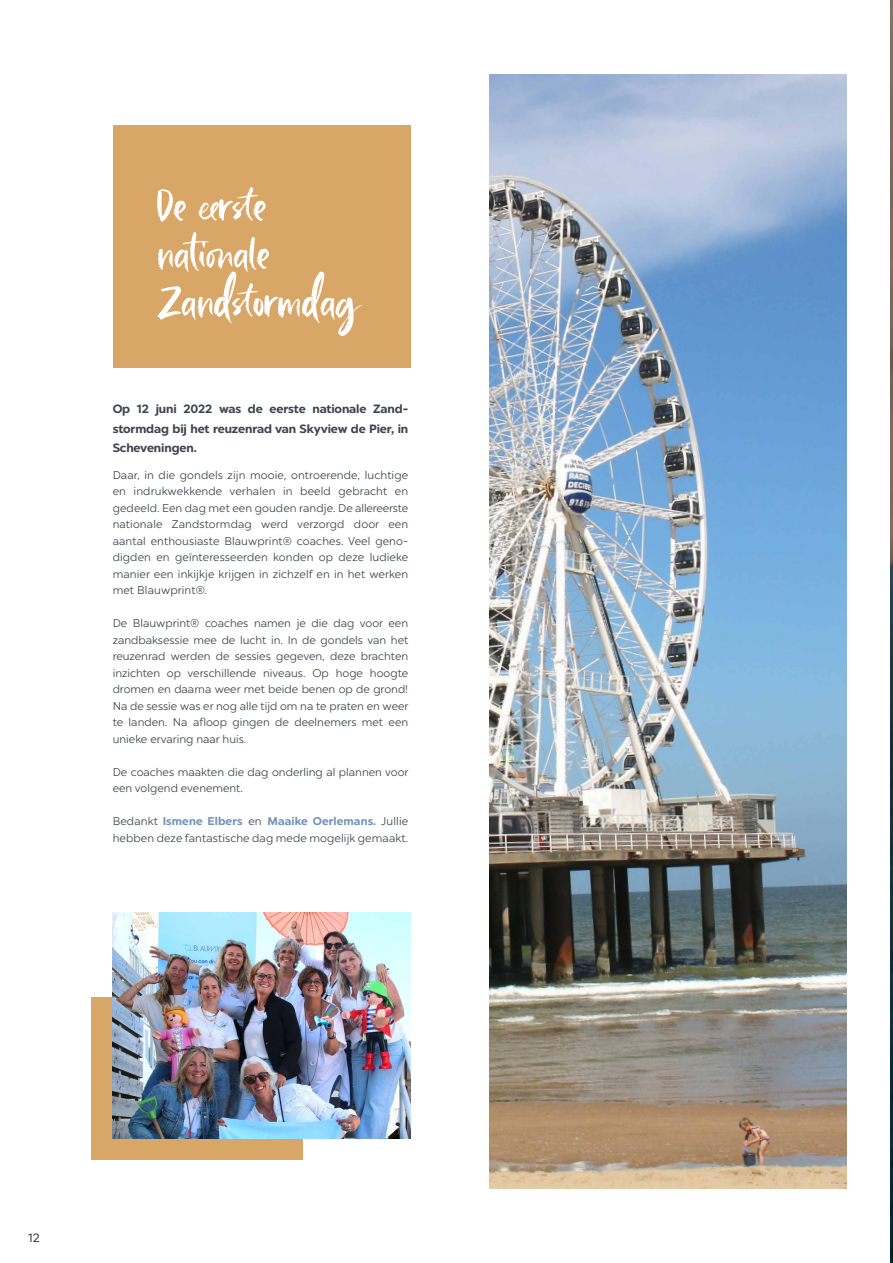
<style>
.page{position:relative;width:893px;height:1263px;background:#fff}
.page>*{position:absolute;margin:0;border:0;box-sizing:border-box;transform-origin:0 0}
.t1{font:52.5px/48px "Baille Simpson";letter-spacing:-.01em;color:#fff}
.t2{font:700 12px/19.5px "Chronica Pro";letter-spacing:-.01em;color:#3f434f;text-align:justify}
.t3{font:italic 12px "Chronica Pro";color:#3e3e3f}
.t4{font:300 11.25px/16.5px "Chronica Pro";color:#3f434f;text-align:justify}
.s1{font-weight:700;color:#7393b9}
</style>
<div class="page">
<div style="left:113px;top:125px;width:297px;height:243px;background:#d8a666"></div>
<div style="left:91px;top:996px;width:212px;height:163px;background:#d8a666"></div>
<img style="left:489px;top:74px;width:357px;height:1114px">
<img style="left:113px;top:913px;width:297px;height:225px">
<img style="left:891px;top:0;width:2px;height:1263px">
<h1 class="t1" style="left:157px;top:179px;width:204px">De eerste nationale<br>Zandstormdag</h1>
<p class="t2" style="left:113px;top:398px;width:297px">Op 12 juni 2022 was de eerste nationale Zand&shy;stormdag bij het reuzenrad van Skyview de Pier, in Scheveningen.</p>
<p class="t4" style="left:113px;top:466px;width:297px">Daar, in die gondels zijn mooie, ontroerende, luchtige en indrukwekkende verhalen in beeld gebracht en gedeeld. Een dag met een gouden randje. De allereerste nationale Zandstormdag werd verzorgd door een aantal enthousiaste Blauwprint® coaches. Veel geno&shy;digden en geïnteresseerden konden op deze ludieke manier een inkijkje krijgen in zichzelf en in het werken met Blauwprint®.</p>
<p class="t4" style="left:113px;top:615px;width:297px">De Blauwprint® coaches namen je die dag voor een zandbaksessie mee de lucht in. In de gondels van het reuzenrad werden de sessies gegeven, deze brachten inzichten op verschillende niveaus. Op hoge hoogte dromen en daarna weer met beide benen op de grond!<br>Na de sessie was er nog alle tijd om na te praten en weer te landen. Na afloop gingen de deelnemers met een unieke ervaring naar huis.</p>
<p class="t4" style="left:113px;top:763px;width:297px">De coaches maakten die dag onderling al plannen voor een volgend evenement.</p>
<p class="t4" style="left:113px;top:813px;width:297px">Bedankt <span class="s1">Ismene Elbers</span> en <span class="s1">Maaike Oerlemans.</span> Jullie hebben deze fantastische dag mede mogelijk gemaakt.</p>
<p class="t3" style="left:28px;top:1229px;width:13px">12</p>
</div>
